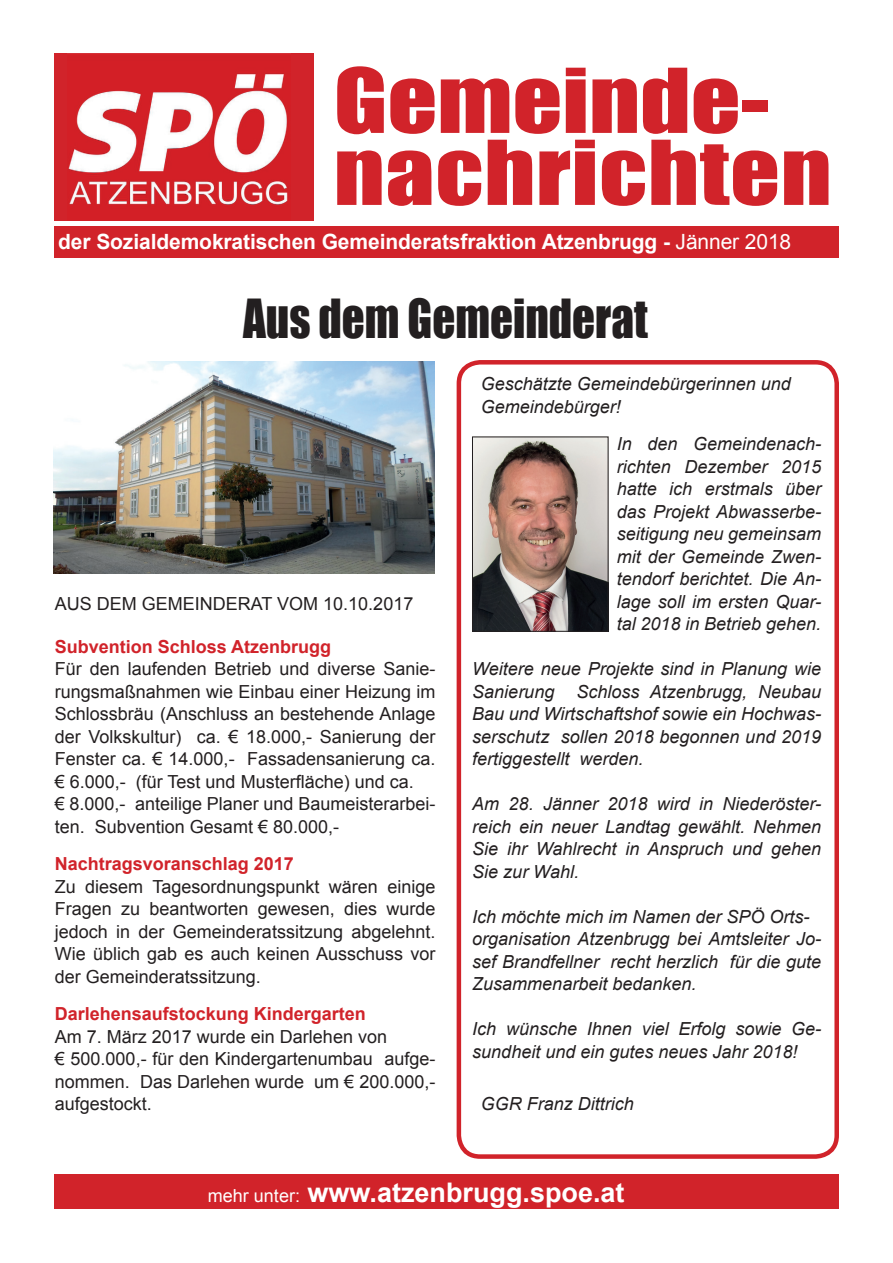
<style>
.page{position:relative;width:893px;height:1263px;background:#fff}
.page>*{position:absolute;margin:0;border:0;box-sizing:border-box;transform-origin:0 0}
.t1{font:82.5px "Impact";letter-spacing:.005em;color:#d1232a;scale:1.18 1}
.t2{font:49.5px "Impact";color:#231f20;scale:.91 1}
.t3{font:700 27px "Arial";color:#fff}
.t4{font:700 21px "Arial";letter-spacing:-.005em;color:#fff}
.box-text{font:italic 18px/22.5px "Arial";color:#231f20;text-align:justify}
.box-text-2{font:18px/22.5px "Arial";color:#231f20;text-align:justify}
.box-text-3{font:700 18px "Arial";color:#d1232a}
.s1{font-weight:400}
.s2{font-weight:400;font-size:18px}
</style>
<div class="page">
<div style="left:54px;top:53px;width:259px;height:167px;background:#d1232a"></div>
<img style="left:68px;top:53px;width:222px;height:152px">
<div style="left:54px;top:226px;width:785px;height:31px;background:#d1232a"></div>
<div style="left:55px;top:1174px;width:784px;height:35px;background:#d1232a"></div>
<img style="left:53px;top:362px;width:382px;height:211px">
<div style="left:457px;top:360px;width:382px;height:799px;border:4px solid #d1232a;border-radius:21px"></div>
<img style="left:474px;top:439px;width:132px;height:190px">
<div style="left:472px;top:437px;width:136px;height:194px;border:1px solid #231f20"></div>
<p class="t1" style="left:334px;top:37px;width:371px">Gemeinde-</p>
<p class="t1" style="left:334px;top:109px;width:423px">nachrichten</p>
<p class="t4" style="left:58px;top:228px;width:735px">der Sozialdemokratischen Gemeinderatsfraktion Atzenbrugg - <span class="s1">Jänner 2018</span></p>
<p class="t2" style="left:243px;top:280px;width:446px">Aus dem Gemeinderat</p>
<p class="box-text-2" style="left:55px;top:592px;width:360px">AUS DEM GEMEINDERAT VOM 10.10.2017</p>
<p class="box-text-3" style="left:55px;top:634px;width:278px">Subvention Schloss Atzenbrugg</p>
<p class="box-text-2" style="left:55px;top:658px;width:382px">Für den laufenden Betrieb und diverse Sanie&shy;rungsmaßnahmen wie Einbau einer Heizung im Schlossbräu (Anschluss an bestehende Anlage der Volkskultur) ca. € 18.000,- Sanierung der Fenster ca. € 14.000,- Fassadensanierung ca. € 6.000,- (für Test und Musterfläche) und ca.</p>
<p class="box-text-2" style="left:55px;top:793px;width:382px">€ 8.000,- anteilige Planer und Baumeisterarbei&shy;ten. Subvention Gesamt € 80.000,-</p>
<p class="box-text-3" style="left:55px;top:852px;width:241px">Nachtragsvoranschlag 2017</p>
<p class="box-text-2" style="left:55px;top:875px;width:382px">Zu diesem Tagesordnungspunkt wären einige Fragen zu beantworten gewesen, dies wurde jedoch in der Gemeinderatssitzung abgelehnt.<br>Wie üblich gab es auch keinen Ausschuss vor der Gemeinderatssitzung.</p>
<p class="box-text-3" style="left:55px;top:1002px;width:313px">Darlehensaufstockung Kindergarten</p>
<p class="box-text-2" style="left:55px;top:1025px;width:334px">Am 7. März 2017 wurde ein Darlehen von</p>
<p class="box-text-2" style="left:55px;top:1048px;width:382px">€ 500.000,- für den Kindergartenumbau aufge&shy;nommen. Das Darlehen wurde um € 200.000,- aufgestockt.</p>
<p class="box-text" style="left:481px;top:373px;width:312px">Geschätzte Gemeindebürgerinnen und<br>Gemeindebürger!</p>
<p class="box-text" style="left:617px;top:433px;width:206px">In den Gemeindenach&shy;richten Dezember 2015 hatte ich erstmals über das Projekt Abwasserbe&shy;seitigung neu gemeinsam mit der Gemeinde Zwen&shy;tendorf berichtet. Die An&shy;lage soll im ersten Quar&shy;tal 2018 in Betrieb gehen.</p>
<p class="box-text" style="left:472px;top:658px;width:350px">Weitere neue Projekte sind in Planung wie Sanierung Schloss Atzenbrugg, Neubau Bau und Wirtschaftshof sowie ein Hochwas&shy;serschutz sollen 2018 begonnen und 2019 fertiggestellt werden.</p>
<p class="box-text" style="left:472px;top:793px;width:350px">Am 28. Jänner 2018 wird in Niederöster&shy;reich ein neuer Landtag gewählt. Nehmen Sie ihr Wahlrecht in Anspruch und gehen Sie zur Wahl.</p>
<p class="box-text" style="left:472px;top:905px;width:339px">Ich möchte mich im Namen der SPÖ Orts-</p>
<p class="box-text" style="left:472px;top:928px;width:350px">organisation Atzenbrugg bei Amtsleiter Jo&shy;sef Brandfellner recht herzlich für die gute Zusammenarbeit bedanken.</p>
<p class="box-text" style="left:472px;top:1018px;width:350px">Ich wünsche Ihnen viel Erfolg sowie Ge&shy;sundheit und ein gutes neues Jahr 2018!</p>
<p class="box-text" style="left:481px;top:1093px;width:155px">GGR Franz Dittrich</p>
<p class="t3" style="left:208px;top:1174px;width:418px"><span class="s2">mehr unter:</span> www.atzenbrugg.spoe.at</p>
</div>
